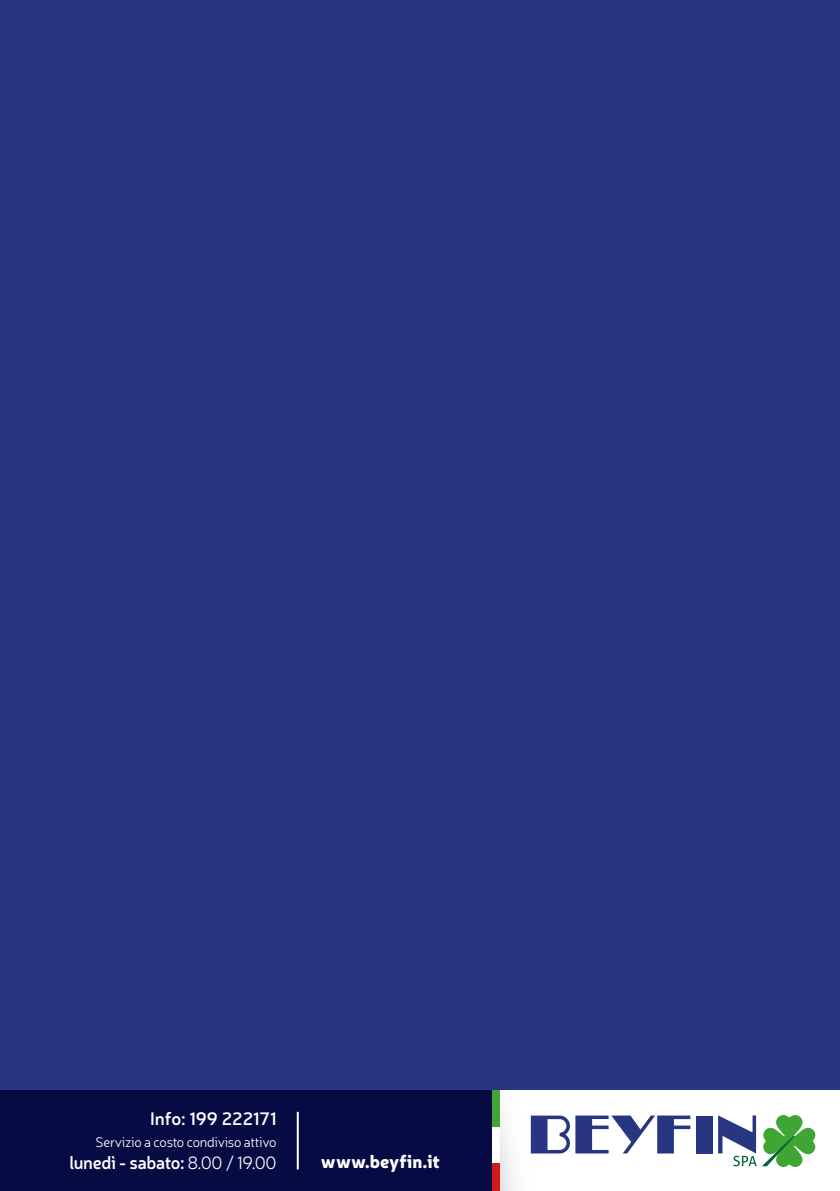
<style>
.page{position:relative;width:840px;height:1191px;background:#fff}
.page>*{position:absolute;margin:0;border:0;box-sizing:border-box;transform-origin:0 0}
.t1{font:600 18px "Neris";letter-spacing:-.01em;color:#fff}
.t2{font:900 18px "Neris";color:#fff}
.t3{font:300 14px "Neris";letter-spacing:-.02em;color:#fff}
.s1{font-weight:300}
</style>
<div class="page">
<div style="left:0;top:0;width:839px;height:1158px;background:#283583"></div>
<div style="left:492px;top:1090px;width:347px;height:101px;background:#fff"></div>
<div style="left:695px;top:1115px;width:17px;height:38px;background:#283583"></div>
<svg style="left:575px;top:1115px;width:115px;height:38px"></svg>
<svg style="left:718px;top:1115px;width:96px;height:52px"></svg>
<div style="left:0;top:1090px;width:496px;height:101px;background:#060b43"></div>
<div style="left:492px;top:1090px;width:8px;height:36px;background:#3fa535"></div>
<div style="left:492px;top:1127px;width:8px;height:36px;background:#fff"></div>
<div style="left:492px;top:1163px;width:8px;height:28px;background:#d0181d"></div>
<img style="left:499px;top:1111px;width:70px;height:80px">
<hr style="left:296px;top:1111px;width:2px;height:58px;background:#fff">
<p class="t1" style="left:150px;top:1106px;width:128px">Info: 199 222171</p>
<p class="t3" style="left:95px;top:1133px;width:182px">Servizio a costo condiviso attivo</p>
<p class="t1" style="left:69px;top:1150px;width:209px">lunedì - sabato: <span class="s1">8.00 / 19.00</span></p>
<p class="t2" style="left:321px;top:1148px;width:120px">www.beyfin.it</p>
</div>
